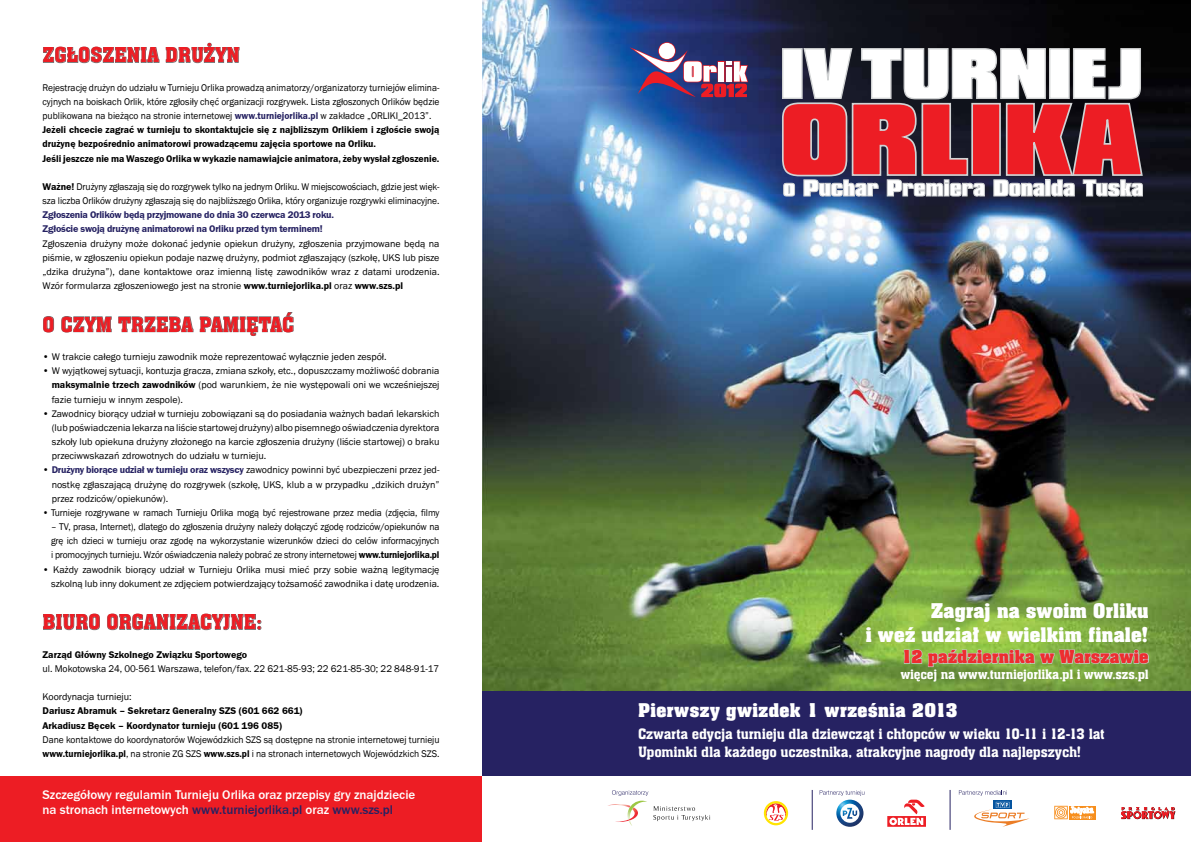
<style>
.page{position:relative;width:1191px;height:842px;background:#fff}
.page>*{position:absolute;margin:0;border:0;box-sizing:border-box;transform-origin:0 0}
.t1{font:20px "Aachen EU";color:#ed1d24}
.t2{font:700 19.8px/23.7px "Aachen EU";letter-spacing:-.02em;color:#fff;text-align:right}
.t3{font:700 19.2px "Aachen EU";letter-spacing:-.005em;color:#fff}
.t4{font:700 18.6px "Aachen EU";letter-spacing:-.005em;color:#fff}
.t5{font:700 17.4px "Aachen EU";letter-spacing:-.015em;color:#ee2d30}
.t6{font:14.4px "Aachen EU";letter-spacing:-.02em;color:#fff}
.t7{font:13.9px/18.6px "Aachen EU";letter-spacing:-.015em;color:#fff}
.t8{font:500 13px/14.2px "Franklin Got URWTCE";color:#fff}
.t9{font:12.8px "Aachen EU";letter-spacing:-.015em;color:#fff}
.t10{font:10px/14.2px "Franklin Got URWTCE Boo";color:#000;text-align:justify}
.t11{font:10px/14.2px "Franklin Got URWTCE Boo";color:#000;text-align:justify;scale:.95 1}
.t12{font:10px/14.2px "Franklin Got URWTCE Dem";color:#000}
.t13{font:10px/14.2px "Franklin Got URWTCE Dem";letter-spacing:-.02em;color:#262262}
.s1{font-family:"Franklin Got URWTCE Dem";color:#262262}
.s2{font-family:"Franklin Got URWTCE Dem"}
.s3{color:#262262}
</style>
<div class="page">
<div style="left:0;top:777px;width:484px;height:65px;background:#ed1d24"></div>
<img style="left:482px;top:0;width:709px;height:692px">
<svg style="left:43px;top:42px;width:197px;height:22px"></svg>
<svg style="left:43px;top:316px;width:12px;height:17px"></svg>
<svg style="left:61px;top:316px;width:51px;height:17px"></svg>
<svg style="left:118px;top:312px;width:176px;height:24px"></svg>
<svg style="left:43px;top:613px;width:57px;height:18px"></svg>
<svg style="left:107px;top:613px;width:155px;height:18px"></svg>
<div style="left:482px;top:692px;width:709px;height:85px;background:#262262"></div>
<div style="left:482px;top:777px;width:709px;height:65px;background:#fff"></div>
<svg style="left:781px;top:47px;width:362px;height:150px"></svg>
<svg style="left:629px;top:42px;width:119px;height:55px"></svg>
<svg style="left:903px;top:648px;width:246px;height:20px;background:#97b96d"></svg>
<hr style="left:949px;top:790px;width:1px;height:40px;background:#262262">
<hr style="left:812px;top:790px;width:1px;height:40px;background:#262262">
<svg style="left:764px;top:801px;width:24px;height:24px"></svg>
<svg style="left:887px;top:800px;width:39px;height:27px"></svg>
<svg style="left:959px;top:790px;width:48px;height:6px"></svg>
<svg style="left:819px;top:790px;width:45px;height:37px"></svg>
<svg style="left:1054px;top:805px;width:42px;height:15px"></svg>
<svg style="left:1093px;top:806px;width:2px;height:13px"></svg>
<svg style="left:1054px;top:806px;width:39px;height:13px"></svg>
<svg style="left:993px;top:800px;width:18px;height:2px"></svg>
<svg style="left:974px;top:802px;width:55px;height:25px"></svg>
<svg style="left:1121px;top:807px;width:54px;height:12px"></svg>
<svg style="left:608px;top:790px;width:102px;height:36px"></svg>
<h1 class="t1" style="left:43px;top:42px;width:199px">ZGŁOSZENIA DRUŻYN</h1>
<p class="t11" style="left:43px;top:80px;width:419px">Rejestrację drużyn do udziału w Turnieju Orlika prowadzą animatorzy/organizatorzy turniejów elimina&shy;cyjnych na boiskach Orlik, które zgłosiły chęć organizacji rozgrywek. Lista zgłoszonych Orlików będzie publikowana na bieżąco na stronie internetowej <span class="s1">www.turniejorlika.pl</span> w zakładce „ORLIKI_2013”.</p>
<p class="t12" style="left:43px;top:123px;width:398px">Jeżeli chcecie zagrać w turnieju to skontaktujcie się z najbliższym Orlikiem i zgłoście swoją drużynę bezpośrednio animatorowi prowadzącemu zajęcia sportowe na Orliku.<br>Jeśli jeszcze nie ma Waszego Orlika w wykazie namawiajcie animatora, żeby wysłał zgłoszenie.</p>
<p class="t11" style="left:43px;top:180px;width:419px"><span class="s2">Ważne!</span> Drużyny zgłaszają się do rozgrywek tylko na jednym Orliku. W miejscowościach, gdzie jest więk&shy;sza liczba Orlików drużyny zgłaszają się do najbliższego Orlika, który organizuje rozgrywki eliminacyjne.</p>
<p class="t13" style="left:43px;top:208px;width:293px">Zgłoszenia Orlików będą przyjmowane do dnia 30 czerwca 2013 roku.<br>Zgłoście swoją drużynę animatorowi na Orliku przed tym terminem!</p>
<p class="t10" style="left:43px;top:236px;width:398px">Zgłoszenia drużyny może dokonać jedynie opiekun drużyny, zgłoszenia przyjmowane będą na piśmie, w zgłoszeniu opiekun podaje nazwę drużyny, podmiot zgłaszający (szkołę, UKS lub pisze „dzika drużyna”), dane kontaktowe oraz imienną listę zawodników wraz z datami urodzenia.<br>Wzór formularza zgłoszeniowego jest na stronie <span class="s2">www.turniejorlika.pl</span> oraz <span class="s2">www.szs.pl</span></p>
<h1 class="t1" style="left:43px;top:311px;width:253px">O CZYM TRZEBA PAMIĘTAĆ</h1>
<p class="t10" style="left:43px;top:350px;width:346px">• W trakcie całego turnieju zawodnik może reprezentować wyłącznie jeden zespół.</p>
<p class="t10" style="left:52px;top:364px;width:389px;text-indent:-9px">• W wyjątkowej sytuacji, kontuzja gracza, zmiana szkoły, etc., dopuszczamy możliwość dobrania <span class="s2">maksymalnie trzech zawodników</span> (pod warunkiem, że nie występowali oni we wcześniejszej fazie turnieju w innym zespole).</p>
<p class="t10" style="left:52px;top:406px;width:389px;text-indent:-9px">• Zawodnicy biorący udział w turnieju zobowiązani są do posiadania ważnych badań lekarskich (lub poświadczenia lekarza na liście startowej drużyny) albo pisemnego oświadczenia dyrektora szkoły lub opiekuna drużyny złożonego na karcie zgłoszenia drużyny (liście startowej) o braku przeciwwskazań zdrowotnych do udziału w turnieju.</p>
<p class="t10" style="left:52px;top:463px;width:389px;text-indent:-9px">• <span class="s1">Drużyny biorące udział w turnieju oraz wszyscy</span> zawodnicy powinni być ubezpieczeni przez jed&shy;nostkę zgłaszającą drużynę do rozgrywek (szkołę, UKS, klub a w przypadku „dzikich drużyn” przez rodziców/opiekunów).</p>
<p class="t11" style="left:43px;top:506px;width:419px">• Turnieje rozgrywane w ramach Turnieju Orlika mogą być rejestrowane przez media (zdjęcia, filmy</p>
<p class="t11" style="left:51px;top:520px;width:410px">– TV, prasa, Internet), dlatego do zgłoszenia drużyny należy dołączyć zgodę rodziców/opiekunów na grę ich dzieci w turnieju oraz zgodę na wykorzystanie wizerunków dzieci do celów informacyjnych i promocyjnych turnieju. Wzór oświadczenia należy pobrać ze strony internetowej <span class="s2">www.turniejorlika.pl</span></p>
<p class="t10" style="left:43px;top:562px;width:398px;text-align:right">• Każdy zawodnik biorący udział w Turnieju Orlika musi mieć przy sobie ważną legitymację szkolną lub inny dokument ze zdjęciem potwierdzający tożsamość zawodnika i datę urodzenia.</p>
<h1 class="t1" style="left:43px;top:609px;width:221px">BIURO ORGANIZACYJNE:</h1>
<p class="t12" style="left:43px;top:647px;width:206px">Zarząd Główny Szkolnego Związku Sportowego</p>
<p class="t10" style="left:43px;top:662px;width:398px">ul. Mokotowska 24, 00-561 Warszawa, telefon/fax. 22 621-85-93; 22 621-85-30; 22 848-91-17</p>
<p class="t10" style="left:43px;top:690px;width:91px">Koordynacja turnieju:</p>
<p class="t12" style="left:43px;top:704px;width:261px">Dariusz Abramuk – Sekretarz Generalny SZS (601 662 661)<br>Arkadiusz Bęcek – Koordynator turnieju (601 196 085)</p>
<p class="t11" style="left:43px;top:732px;width:419px">Dane kontaktowe do koordynatorów Wojewódzkich SZS są dostępne na stronie internetowej turnieju <span class="s2">www.turniejorlika.pl</span>, na stronie ZG SZS <span class="s2">www.szs.pl</span> i na stronach internetowych Wojewódzkich SZS.</p>
<h3 class="t8" style="left:43px;top:788px;width:374px">Szczegółowy regulamin Turnieju Orlika oraz przepisy gry znajdziecie na stronach internetowych <span class="s3">www.turniejorlika.pl</span> oraz <span class="s3">www.szs.pl</span></h3>
<h2 class="t2" style="left:865px;top:600px;width:285px">Zagraj na swoim Orliku<br>i weź udział w wielkim finale!</h2>
<h3 class="t5" style="left:901px;top:645px;width:249px">12 października w Warszawie</h3>
<p class="t9" style="left:900px;top:666px;width:250px">więcej na www.turniejorlika.pl i www.szs.pl</p>
<h3 class="t4" style="left:638px;top:698px;width:321px">Pierwszy gwizdek 1 września 2013</h3>
<h3 class="t7" style="left:638px;top:724px;width:468px">Czwarta edycja turnieju dla dziewcząt i chłopców w wieku 10-11 i 12-13 lat<br>Upominki dla każdego uczestnika, atrakcyjne nagrody dla najlepszych!</h3>
<h3 class="t3" style="left:620px;top:708px;width:330px">Pierwszy gwizdek 2 września 2011</h3>
<h3 class="t6" style="left:620px;top:736px;width:468px">Druga edycja turnieju dla dziewcząt i chłopców w wieku 10-11 i 12-13 lat</h3>
</div>
